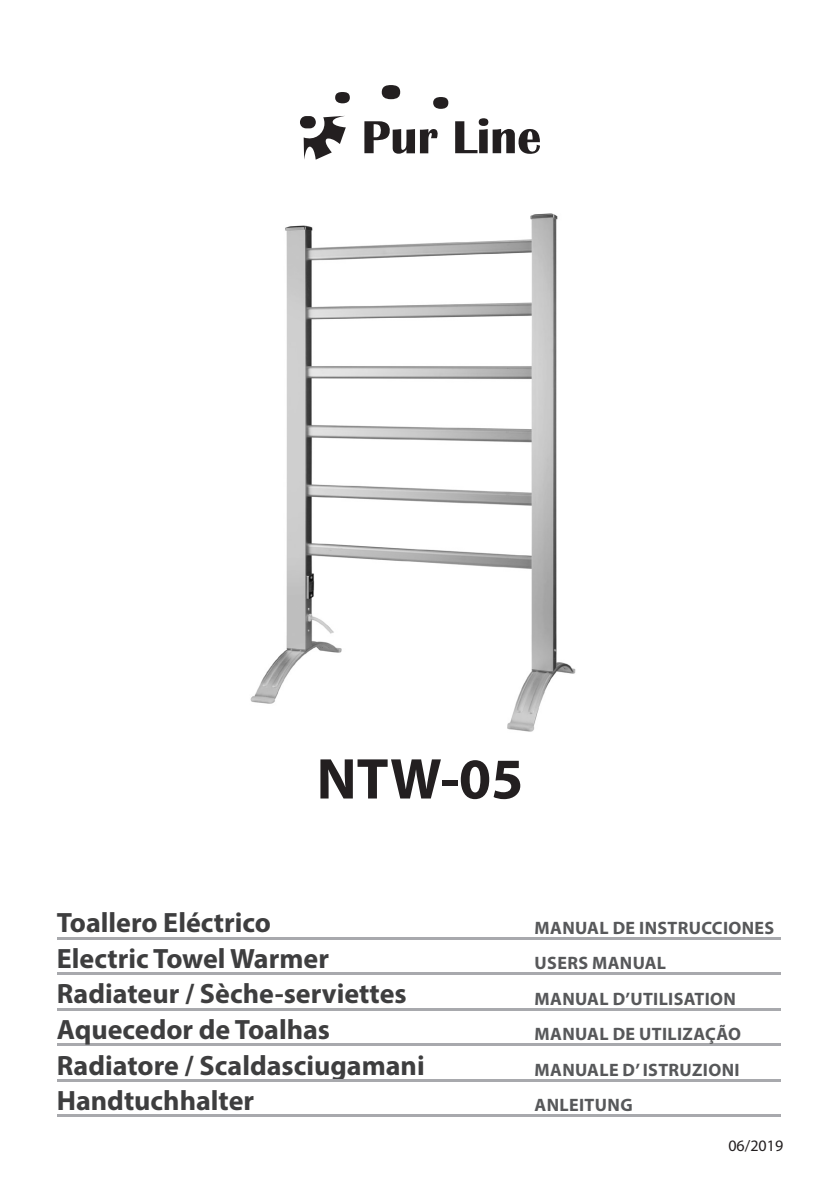
<style>
.page{position:relative;width:840px;height:1191px;background:#fff}
.page>*{position:absolute;margin:0;border:0;box-sizing:border-box;transform-origin:0 0}
.t1{font:700 58px "Myriad Pro";color:#231f20}
.t2{font:700 28px "Myriad Pro";color:#3e3e3f}
.Estilo_de_párrafo_1{font:700 18px "Myriad Pro";letter-spacing:.02em;color:#57585a}
.general{font:16px "Myriad Pro";color:#231f20}
</style>
<div class="page">
<img style="left:250px;top:213px;width:326px;height:519px">
<div style="left:479px;top:119px;width:8px;height:6px;background:#231f20;border-radius:50%"></div>
<svg style="left:303px;top:116px;width:42px;height:44px"></svg>
<div style="left:300px;top:116px;width:15px;height:12px;background:#231f20;border-radius:6px"></div>
<div style="left:433px;top:97px;width:15px;height:12px;background:#231f20;border-radius:50%"></div>
<div style="left:335px;top:92px;width:14px;height:11px;background:#231f20;border-radius:50%"></div>
<div style="left:381px;top:85px;width:19px;height:14px;background:#231f20;border-radius:50%"></div>
<svg style="left:455px;top:121px;width:84px;height:33px"></svg>
<svg style="left:364px;top:121px;width:74px;height:33px"></svg>
<hr style="left:58px;top:937px;width:722px;height:2px;background:#a8a9ad">
<hr style="left:58px;top:1043px;width:722px;height:2px;background:#a8a9ad">
<hr style="left:58px;top:1008px;width:722px;height:2px;background:#a8a9ad">
<hr style="left:58px;top:972px;width:722px;height:3px;background:#a8a9ad">
<hr style="left:58px;top:1114px;width:722px;height:2px;background:#a8a9ad">
<hr style="left:58px;top:1078px;width:722px;height:3px;background:#a8a9ad">
<p class="t1" style="left:316px;top:741px;width:208px">NTW-05</p>
<p class="t2" style="left:57px;top:904px;width:216px">Toallero Eléctrico</p>
<p class="t2" style="left:57px;top:940px;width:273px">Electric Towel Warmer</p>
<p class="t2" style="left:57px;top:975px;width:351px">Radiateur / Sèche-serviettes</p>
<p class="t2" style="left:57px;top:1011px;width:275px">Aquecedor de Toalhas</p>
<p class="t2" style="left:57px;top:1047px;width:369px">Radiatore / Scaldasciugamani</p>
<p class="t2" style="left:57px;top:1082px;width:199px">Handtuchhalter</p>
<p class="Estilo_de_párrafo_1" style="left:534px;top:916px;width:241px">MANUAL DE INSTRUCCIONES</p>
<p class="Estilo_de_párrafo_1" style="left:534px;top:951px;width:133px">USERS MANUAL</p>
<p class="Estilo_de_párrafo_1" style="left:534px;top:987px;width:203px">MANUAL D’UTILISATION</p>
<p class="Estilo_de_párrafo_1" style="left:534px;top:1022px;width:208px">MANUAL DE UTILIZAÇÃO</p>
<p class="Estilo_de_párrafo_1" style="left:534px;top:1058px;width:206px">MANUALE D’ ISTRUZIONI</p>
<p class="Estilo_de_párrafo_1" style="left:534px;top:1093px;width:99px">ANLEITUNG</p>
<p class="general" style="left:728px;top:1135px;width:56px">06/2019</p>
</div>
